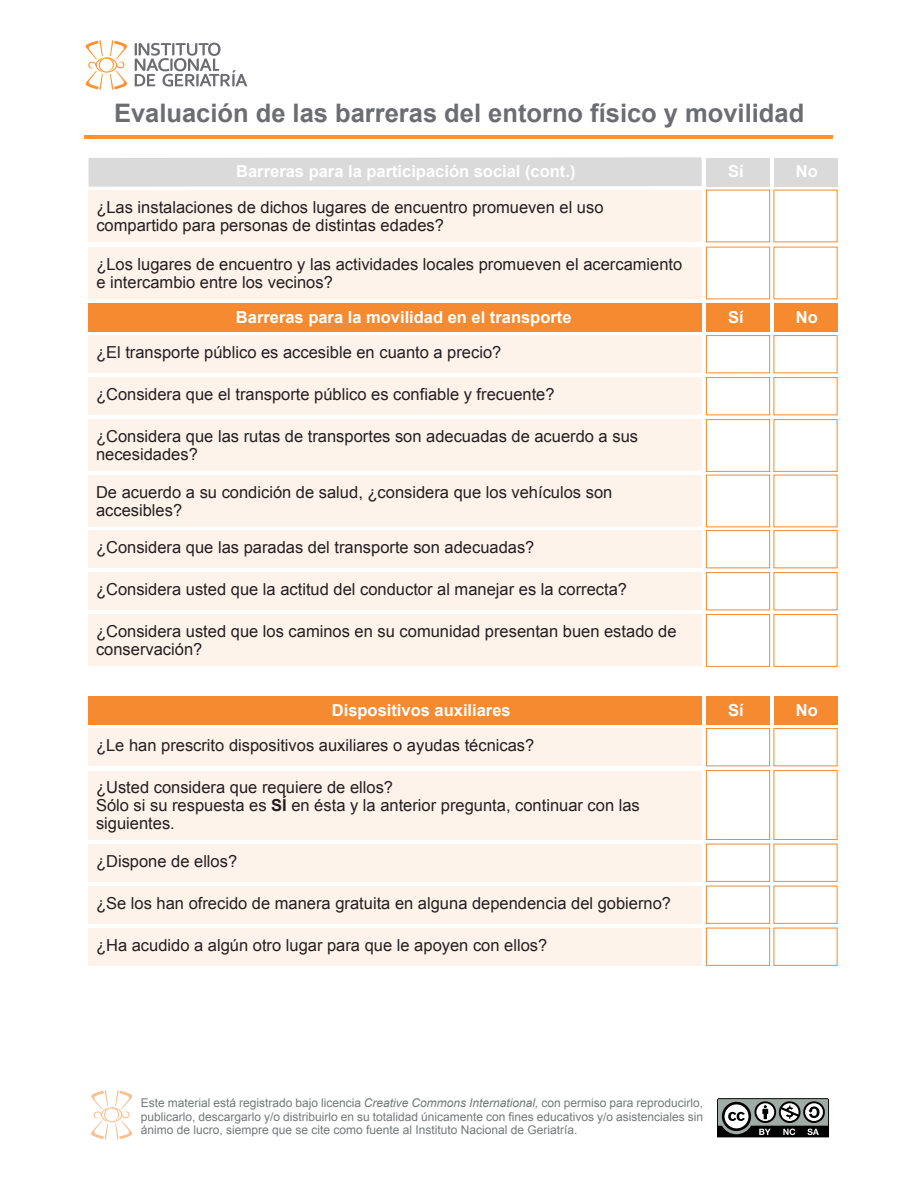
<style>
.page{position:relative;width:918px;height:1188px;background:#fff}
.page>*{position:absolute;margin:0;border:0;box-sizing:border-box;transform-origin:0 0}
.t1{font:700 25.5px "Arial";color:#6c6d70}
.t2{font:16.5px/18px "Arial";color:#231f20}
.t3{font:700 16.5px "Arial";color:#fff}
.t4{font:12px/13.5px "Arial";color:#747879;text-align:justify}
.s1{font-weight:700}
.s2{font-style:italic}
</style>
<div class="page">
<div style="left:88px;top:157px;width:614px;height:30px;background:#dadadb"></div>
<div style="left:774px;top:158px;width:63px;height:28px;background:#dadadb"></div>
<div style="left:88px;top:190px;width:614px;height:52px;background:#fef3ea"></div>
<div style="left:706px;top:190px;width:64px;height:52px;border:1px solid #f58a31"></div>
<div style="left:88px;top:247px;width:614px;height:52px;background:#fef3ea"></div>
<div style="left:706px;top:247px;width:64px;height:52px;border:1px solid #f58a31"></div>
<div style="left:707px;top:158px;width:63px;height:28px;background:#dadadb"></div>
<div style="left:88px;top:303px;width:613px;height:29px;background:#f58a31"></div>
<div style="left:774px;top:303px;width:63px;height:29px;background:#f58a31"></div>
<div style="left:773px;top:419px;width:65px;height:53px;border:1px solid #f58a31"></div>
<div style="left:88px;top:420px;width:613px;height:51px;background:#fef3ea"></div>
<div style="left:706px;top:419px;width:64px;height:53px;border:1px solid #f58a31"></div>
<div style="left:88px;top:475px;width:613px;height:52px;background:#fef3ea"></div>
<div style="left:706px;top:475px;width:64px;height:52px;border:1px solid #f58a31"></div>
<div style="left:773px;top:614px;width:65px;height:53px;border:1px solid #f58a31"></div>
<div style="left:88px;top:615px;width:613px;height:51px;background:#fef3ea"></div>
<div style="left:706px;top:614px;width:64px;height:53px;border:1px solid #f58a31"></div>
<div style="left:773px;top:335px;width:65px;height:38px;border:1px solid #f58a31"></div>
<div style="left:88px;top:336px;width:613px;height:37px;background:#fef3ea"></div>
<div style="left:706px;top:335px;width:64px;height:38px;border:1px solid #f58a31"></div>
<div style="left:773px;top:377px;width:65px;height:38px;border:1px solid #f58a31"></div>
<div style="left:88px;top:378px;width:613px;height:37px;background:#fef3ea"></div>
<div style="left:706px;top:377px;width:64px;height:38px;border:1px solid #f58a31"></div>
<div style="left:707px;top:303px;width:63px;height:29px;background:#f58a31"></div>
<div style="left:773px;top:530px;width:65px;height:38px;border:1px solid #f58a31"></div>
<div style="left:88px;top:531px;width:613px;height:37px;background:#fef3ea"></div>
<div style="left:706px;top:530px;width:64px;height:38px;border:1px solid #f58a31"></div>
<div style="left:773px;top:572px;width:65px;height:38px;border:1px solid #f58a31"></div>
<div style="left:88px;top:573px;width:613px;height:37px;background:#fef3ea"></div>
<div style="left:706px;top:572px;width:64px;height:38px;border:1px solid #f58a31"></div>
<div style="left:88px;top:696px;width:613px;height:29px;background:#f58a31"></div>
<div style="left:774px;top:696px;width:63px;height:29px;background:#f58a31"></div>
<div style="left:773px;top:770px;width:65px;height:70px;border:1px solid #f58a31"></div>
<div style="left:88px;top:771px;width:613px;height:68px;background:#fef3ea"></div>
<div style="left:706px;top:770px;width:64px;height:70px;border:1px solid #f58a31"></div>
<div style="left:773px;top:728px;width:65px;height:38px;border:1px solid #f58a31"></div>
<div style="left:88px;top:729px;width:613px;height:37px;background:#fef3ea"></div>
<div style="left:706px;top:728px;width:64px;height:38px;border:1px solid #f58a31"></div>
<div style="left:773px;top:844px;width:65px;height:38px;border:1px solid #f58a31"></div>
<div style="left:88px;top:844px;width:613px;height:37px;background:#fef3ea"></div>
<div style="left:706px;top:844px;width:64px;height:38px;border:1px solid #f58a31"></div>
<div style="left:773px;top:886px;width:65px;height:38px;border:1px solid #f58a31"></div>
<div style="left:88px;top:886px;width:613px;height:37px;background:#fef3ea"></div>
<div style="left:706px;top:886px;width:64px;height:38px;border:1px solid #f58a31"></div>
<div style="left:773px;top:928px;width:65px;height:38px;border:1px solid #f58a31"></div>
<div style="left:88px;top:928px;width:613px;height:37px;background:#fef3ea"></div>
<div style="left:706px;top:928px;width:64px;height:38px;border:1px solid #f58a31"></div>
<div style="left:707px;top:696px;width:63px;height:29px;background:#f58a31"></div>
<hr style="left:84px;top:135px;width:749px;height:3px;background:#ff9131">
<svg style="left:135px;top:43px;width:112px;height:44px"></svg>
<svg style="left:86px;top:40px;width:41px;height:50px"></svg>
<svg style="left:91px;top:1090px;width:41px;height:49px"></svg>
<svg style="left:717px;top:1098px;width:112px;height:39px"></svg>
<h1 class="t1" style="left:114px;top:96px;width:692px">Evaluación de las barreras del entorno físico y movilidad</h1>
<p class="t3" style="left:236px;top:160px;width:341px">Barreras para la participación social (cont.)</p>
<p class="t3" style="left:728px;top:160px;width:17px">Sí</p>
<p class="t2" style="left:96px;top:198px;width:509px">¿Las instalaciones de dichos lugares de encuentro promueven el uso compartido para personas de distintas edades?</p>
<p class="t2" style="left:96px;top:255px;width:588px">¿Los lugares de encuentro y las actividades locales promueven el acercamiento e intercambio entre los vecinos?</p>
<p class="t3" style="left:236px;top:306px;width:337px">Barreras para la movilidad en el transporte</p>
<p class="t3" style="left:728px;top:306px;width:17px">Sí</p>
<p class="t2" style="left:96px;top:344px;width:407px">¿El transporte público es accesible en cuanto a precio?</p>
<p class="t2" style="left:96px;top:386px;width:460px">¿Considera que el transporte público es confiable y frecuente?</p>
<p class="t2" style="left:96px;top:428px;width:544px">¿Considera que las rutas de transportes son adecuadas de acuerdo a sus necesidades?</p>
<p class="t2" style="left:96px;top:483px;width:518px">De acuerdo a su condición de salud, ¿considera que los vehículos son accesibles?</p>
<p class="t2" style="left:96px;top:539px;width:440px">¿Considera que las paradas del transporte son adecuadas?</p>
<p class="t2" style="left:96px;top:581px;width:533px">¿Considera usted que la actitud del conductor al manejar es la correcta?</p>
<p class="t2" style="left:96px;top:623px;width:582px">¿Considera usted que los caminos en su comunidad presentan buen estado de conservación?</p>
<p class="t3" style="left:332px;top:699px;width:180px">Dispositivos auxiliares</p>
<p class="t3" style="left:728px;top:699px;width:17px">Sí</p>
<p class="t2" style="left:96px;top:737px;width:440px">¿Le han prescrito dispositivos auxiliares o ayudas técnicas?</p>
<p class="t2" style="left:96px;top:779px;width:545px">¿Usted considera que requiere de ellos?<br>Sólo si su respuesta es <span class="s1">SÍ</span> en ésta y la anterior pregunta, continuar con las siguientes.</p>
<p class="t2" style="left:96px;top:852px;width:143px">¿Dispone de ellos?</p>
<p class="t2" style="left:96px;top:894px;width:577px">¿Se los han ofrecido de manera gratuita en alguna dependencia del gobierno?</p>
<p class="t2" style="left:96px;top:936px;width:453px">¿Ha acudido a algún otro lugar para que le apoyen con ellos?</p>
<p class="t3" style="left:796px;top:160px;width:23px">No</p>
<p class="t3" style="left:796px;top:306px;width:23px">No</p>
<p class="t3" style="left:796px;top:699px;width:23px">No</p>
<p class="t4" style="left:141px;top:1096px;width:564px">Este material está registrado bajo licencia <span class="s2">Creative Commons International,</span> con permiso para reproducirlo, publicarlo, descargarlo y/o distribuirlo en su totalidad únicamente con fines educativos y/o asistenciales sin ánimo de lucro, siempre que se cite como fuente al Instituto Nacional de Geriatría.</p>
</div>
